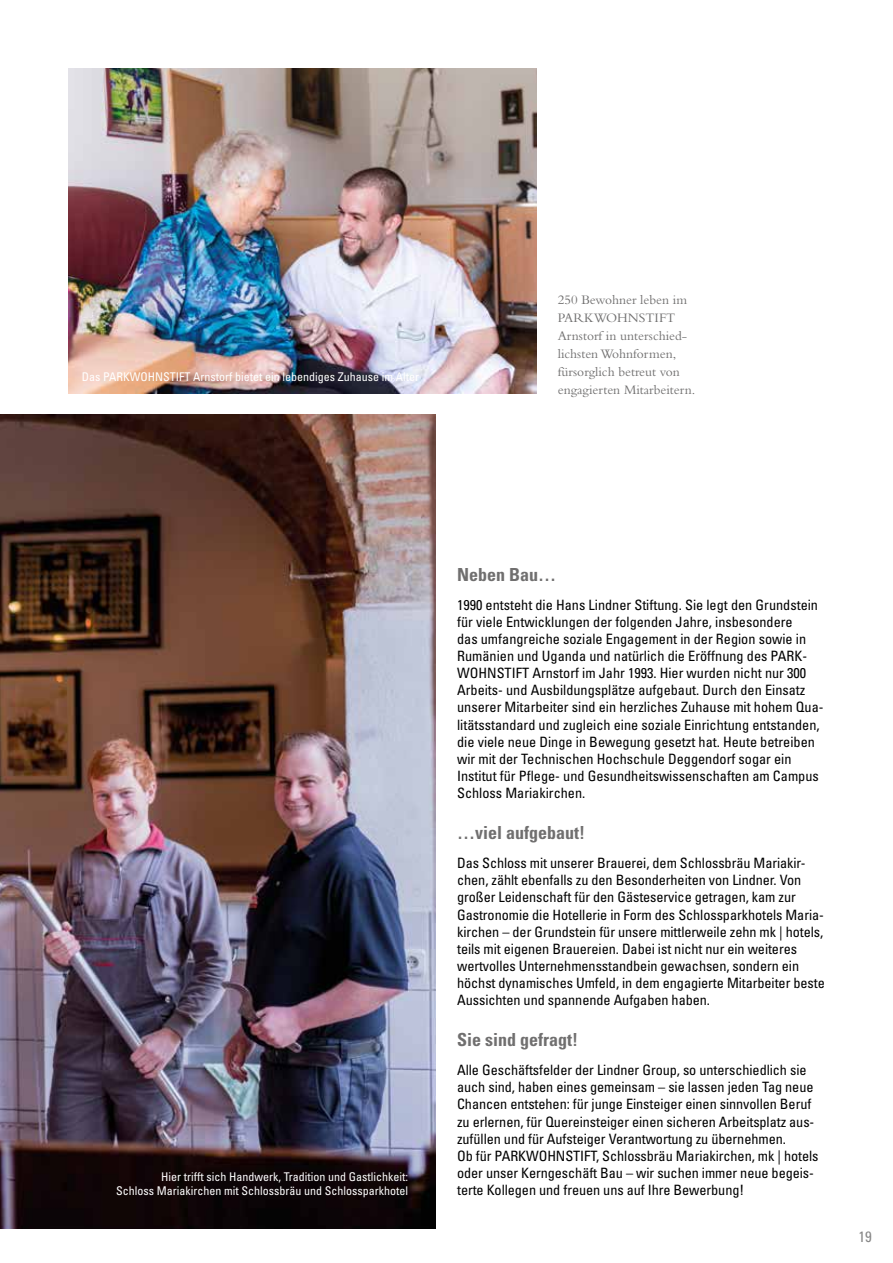
<style>
.page{position:relative;width:893px;height:1263px;background:#fff}
.page>*{position:absolute;margin:0;border:0;box-sizing:border-box;transform-origin:0 0}
.t1{font:700 condensed 18px "Univers LT";color:#706f6f}
.t2{font:condensed 15px "Univers LT";color:#878787}
.t3{font:condensed 14.25px/17.1px "Univers LT";letter-spacing:-.005em;color:#000}
.t4{font:13.5px/18px "Bembo Std";color:#706f6f}
.t5{font:condensed 12px/14.4px "Univers LT";color:#fff;text-align:right}
</style>
<div class="page">
<img style="left:68px;top:68px;width:468px;height:326px">
<img style="left:0;top:415px;width:436px;height:814px">
<p class="t5" style="left:82px;top:369px;width:339px">Das PARKWOHNSTIFT Arnstorf bietet ein lebendiges Zuhause im Alter</p>
<p class="t4" style="left:558px;top:291px;width:139px">250 Bewohner leben im<br>PARKWOHNSTIFT<br>Arnstorf in unterschied&shy;lichsten Wohnformen, fürsorglich betreut von engagierten Mitarbeitern.</p>
<p class="t5" style="left:116px;top:1169px;width:293px">Hier trifft sich Handwerk, Tradition und Gastlichkeit:<br>Schloss Mariakirchen mit Schlossbräu und Schlossparkhotel</p>
<p class="t1" style="left:457px;top:563px;width:100px">Neben Bau…</p>
<p class="t3" style="left:457px;top:596px;width:368px">1990 entsteht die Hans Lindner Stiftung. Sie legt den Grundstein für viele Entwicklungen der folgenden Jahre, insbesondere<br>das umfangreiche soziale Engagement in der Region sowie in Rumänien und Uganda und natürlich die Eröffnung des PARK-WOHNSTIFT Arnstorf im Jahr 1993. Hier wurden nicht nur 300<br>Arbeits- und Ausbildungsplätze aufgebaut. Durch den Einsatz unserer Mitarbeiter sind ein herzliches Zuhause mit hohem Qua&shy;litätsstandard und zugleich eine soziale Einrichtung entstanden, die viele neue Dinge in Bewegung gesetzt hat. Heute betreiben wir mit der Technischen Hochschule Deggendorf sogar ein Institut für Pflege- und Gesundheitswissenschaften am Campus Schloss Mariakirchen.</p>
<p class="t1" style="left:457px;top:822px;width:129px">…viel aufgebaut!</p>
<p class="t3" style="left:457px;top:854px;width:369px">Das Schloss mit unserer Brauerei, dem Schlossbräu Mariakir&shy;chen, zählt ebenfalls zu den Besonderheiten von Lindner. Von großer Leidenschaft für den Gästeservice getragen, kam zur Gastronomie die Hotellerie in Form des Schlossparkhotels Maria&shy;kirchen – der Grundstein für unsere mittlerweile zehn mk | hotels, teils mit eigenen Brauereien. Dabei ist nicht nur ein weiteres wertvolles Unternehmensstandbein gewachsen, sondern ein höchst dynamisches Umfeld, in dem engagierte Mitarbeiter beste Aussichten und spannende Aufgaben haben.</p>
<p class="t1" style="left:457px;top:1029px;width:122px">Sie sind gefragt!</p>
<p class="t3" style="left:457px;top:1061px;width:363px">Alle Geschäftsfelder der Lindner Group, so unterschiedlich sie auch sind, haben eines gemeinsam – sie lassen jeden Tag neue Chancen entstehen: für junge Einsteiger einen sinnvollen Beruf zu erlernen, für Quereinsteiger einen sicheren Arbeitsplatz aus&shy;zufüllen und für Aufsteiger Verantwortung zu übernehmen.<br>Ob für PARKWOHNSTIFT, Schlossbräu Mariakirchen, mk | hotels oder unser Kerngeschäft Bau – wir suchen immer neue begeis&shy;terte Kollegen und freuen uns auf Ihre Bewerbung!</p>
<p class="t2" style="left:858px;top:1227px;width:15px">19</p>
</div>
